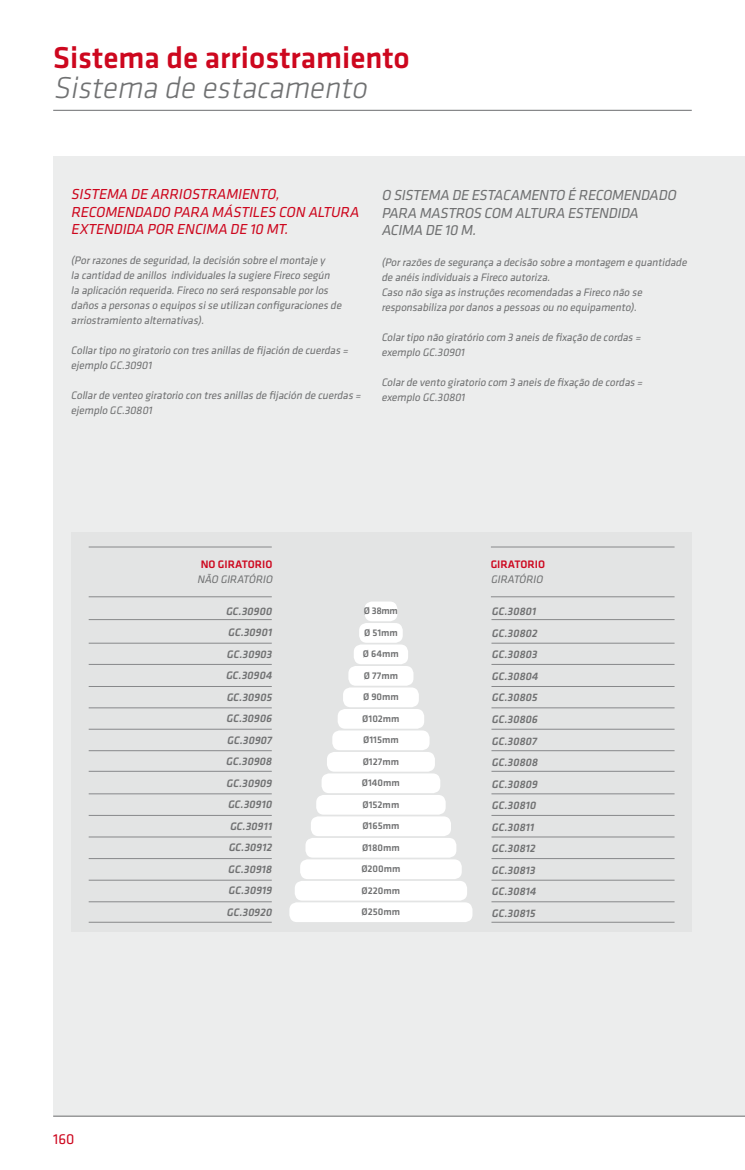
<style>
.page{position:relative;width:745px;height:1170px;background:#fff}
.page>*{position:absolute;margin:0;border:0;box-sizing:border-box;transform-origin:0 0}
.t1{font:500 31.25px "Klavika";color:#cd071e}
.t2{font:italic 300 31.25px "Klavika";color:#707172}
.t3{font:italic 15px/17.5px "Klavika";color:#cd071e}
.t4{font:italic 15px/17.5px "Klavika";color:#707172}
.t5{font:15px "Klavika";color:#cd071e}
.t6{font:italic 11.25px/15px "Klavika";letter-spacing:-.01em;color:#707172}
.t7{font:italic 500 11.25px/21.5px "Klavika";color:#707172;text-align:center}
.t8{font:500 11.25px "Klavika";color:#cd071e}
.t9{font:500 10px/21.5px "Klavika";color:#707172}
</style>
<div class="page">
<hr style="left:53px;top:110px;width:638px;height:1px;background:#87888a">
<div style="left:53px;top:156px;width:691px;height:960px;background:#eceded"></div>
<hr style="left:53px;top:1115px;width:691px;height:1px;background:#87888a">
<div style="left:71px;top:532px;width:620px;height:399px;background:#e3e4e4"></div>
<hr style="left:89px;top:546px;width:182px;height:1px;background:#87888a">
<hr style="left:89px;top:596px;width:182px;height:1px;background:#87888a">
<hr style="left:89px;top:836px;width:182px;height:1px;background:#87888a">
<hr style="left:491px;top:836px;width:183px;height:1px;background:#87888a">
<hr style="left:89px;top:750px;width:182px;height:1px;background:#87888a">
<hr style="left:491px;top:750px;width:183px;height:1px;background:#87888a">
<hr style="left:89px;top:771px;width:182px;height:1px;background:#87888a">
<hr style="left:491px;top:771px;width:183px;height:1px;background:#87888a">
<hr style="left:89px;top:729px;width:182px;height:1px;background:#87888a">
<hr style="left:491px;top:729px;width:183px;height:1px;background:#87888a">
<hr style="left:89px;top:619px;width:182px;height:1px;background:#87888a">
<hr style="left:491px;top:619px;width:183px;height:1px;background:#87888a">
<hr style="left:89px;top:643px;width:182px;height:1px;background:#87888a">
<hr style="left:491px;top:643px;width:183px;height:1px;background:#87888a">
<hr style="left:89px;top:664px;width:182px;height:1px;background:#87888a">
<hr style="left:491px;top:664px;width:183px;height:1px;background:#87888a">
<hr style="left:89px;top:707px;width:182px;height:1px;background:#87888a">
<hr style="left:491px;top:707px;width:183px;height:1px;background:#87888a">
<hr style="left:89px;top:793px;width:182px;height:1px;background:#87888a">
<hr style="left:491px;top:793px;width:183px;height:1px;background:#87888a">
<hr style="left:89px;top:815px;width:182px;height:1px;background:#87888a">
<hr style="left:491px;top:815px;width:183px;height:1px;background:#87888a">
<hr style="left:89px;top:858px;width:182px;height:1px;background:#87888a">
<hr style="left:491px;top:858px;width:183px;height:1px;background:#87888a">
<hr style="left:89px;top:879px;width:182px;height:1px;background:#87888a">
<hr style="left:491px;top:879px;width:183px;height:1px;background:#87888a">
<hr style="left:89px;top:901px;width:182px;height:1px;background:#87888a">
<hr style="left:491px;top:901px;width:183px;height:1px;background:#87888a">
<hr style="left:89px;top:921px;width:182px;height:1px;background:#87888a">
<hr style="left:491px;top:921px;width:183px;height:1px;background:#87888a">
<hr style="left:89px;top:686px;width:182px;height:1px;background:#87888a">
<hr style="left:491px;top:686px;width:183px;height:1px;background:#87888a">
<hr style="left:490px;top:546px;width:184px;height:1px;background:#87888a">
<hr style="left:490px;top:596px;width:184px;height:1px;background:#87888a">
<div style="left:364px;top:601px;width:33px;height:20px;background:#fff;border-radius:8px"></div>
<div style="left:359px;top:623px;width:43px;height:19px;background:#fff;border-radius:8px"></div>
<div style="left:353px;top:644px;width:55px;height:20px;background:#fff;border-radius:8px"></div>
<div style="left:348px;top:666px;width:65px;height:19px;background:#fff;border-radius:8px"></div>
<div style="left:343px;top:687px;width:75px;height:20px;background:#fff;border-radius:8px"></div>
<div style="left:337px;top:709px;width:87px;height:19px;background:#fff;border-radius:8px"></div>
<div style="left:332px;top:730px;width:97px;height:20px;background:#fff;border-radius:8px"></div>
<div style="left:327px;top:752px;width:107px;height:19px;background:#fff;border-radius:8px"></div>
<div style="left:321px;top:773px;width:119px;height:20px;background:#fff;border-radius:8px"></div>
<div style="left:316px;top:794px;width:129px;height:20px;background:#fff;border-radius:8px"></div>
<div style="left:310px;top:816px;width:140px;height:20px;background:#fff;border-radius:8px"></div>
<div style="left:305px;top:837px;width:151px;height:20px;background:#fff;border-radius:8px"></div>
<div style="left:300px;top:859px;width:161px;height:20px;background:#fff;border-radius:8px"></div>
<div style="left:294px;top:880px;width:173px;height:20px;background:#fff;border-radius:8px"></div>
<div style="left:289px;top:902px;width:183px;height:20px;background:#fff;border-radius:8px"></div>
<h1 class="t1" style="left:53px;top:41px;width:358px">Sistema de arriostramiento</h1>
<h1 class="t2" style="left:53px;top:71px;width:321px">Sistema de estacamento</h1>
<h2 class="t3" style="left:71px;top:186px;width:292px">SISTEMA DE ARRIOSTRAMIENTO,<br>RECOMENDADO PARA MÁSTILES CON ALTURA<br>EXTENDIDA POR ENCIMA DE 10 MT.</h2>
<p class="t6" style="left:71px;top:253px;width:274px">(Porrazones de seguridad,la decisión sobre elmontaje y<br>la cantidad de anillos individuales la sugiere Fireco según la aplicación requerida.Fireco no será responsable porlos daños a personas o equipos sise utilizan configuraciones de arriostramiento alternativas).</p>
<p class="t6" style="left:71px;top:343px;width:281px">Collartipo no giratorio con tres anillas de fijación de cuerdas = ejemplo GC.30901</p>
<p class="t6" style="left:71px;top:388px;width:293px">Collarde venteo giratorio con tres anillas de fijación de cuerdas = ejemplo GC.30801</p>
<h2 class="t4" style="left:381px;top:187px;width:299px">O SISTEMA DE ESTACAMENTO É RECOMENDADO<br>PARA MASTROS COM ALTURA ESTENDIDA<br>ACIMA DE 10 M.</h2>
<p class="t6" style="left:381px;top:254px;width:309px">(Porrazões de segurança a decisão sobre a montagem e quantidade de anéis individuais a Fireco autoriza.<br>Caso não siga as instruções recomendadas a Fireco não se responsabiliza pordanos a pessoas ou no equipamento).</p>
<p class="t6" style="left:381px;top:329px;width:263px">Colartipo não giratório com 3 aneis de fixação de cordas = exemplo GC.30901</p>
<p class="t6" style="left:381px;top:374px;width:265px">Colarde vento giratorio com 3 aneis de fixação de cordas = exemplo GC.30801</p>
<p class="t8" style="left:201px;top:558px;width:73px">NO GIRATORIO</p>
<p class="t6" style="left:197px;top:572px;width:79px">NÃO GIRATÓRIO</p>
<p class="t8" style="left:490px;top:558px;width:56px">GIRATORIO</p>
<p class="t6" style="left:490px;top:572px;width:56px">GIRATÓRIO</p>
<h2 class="t5" style="left:53px;top:1131px;width:23px">160</h2>
<p class="t9" style="left:361px;top:600px;width:41px">Ø 38mm<br>Ø 51mm<br>Ø 64mm<br>Ø 77mm<br>Ø 90mm<br>Ø102mm<br>Ø115mm<br>Ø127mm<br>Ø140mm<br>Ø152mm<br>Ø165mm<br>Ø180mm<br>Ø200mm<br>Ø220mm<br>Ø250mm</p>
<p class="t7" style="left:225px;top:600px;width:50px">GC.30900<br>GC.30901<br>GC.30903<br>GC.30904<br>GC.30905<br>GC.30906<br>GC.30907<br>GC.30908<br>GC.30909<br>GC.30910<br>GC.30911<br>GC.30912<br>GC.30918<br>GC.30919<br>GC.30920</p>
<p class="t7" style="left:491px;top:601px;width:50px;text-align:left">GC.30801<br>GC.30802<br>GC.30803<br>GC.30804<br>GC.30805<br>GC.30806<br>GC.30807<br>GC.30808<br>GC.30809<br>GC.30810<br>GC.30811<br>GC.30812<br>GC.30813<br>GC.30814<br>GC.30815</p>
</div>
